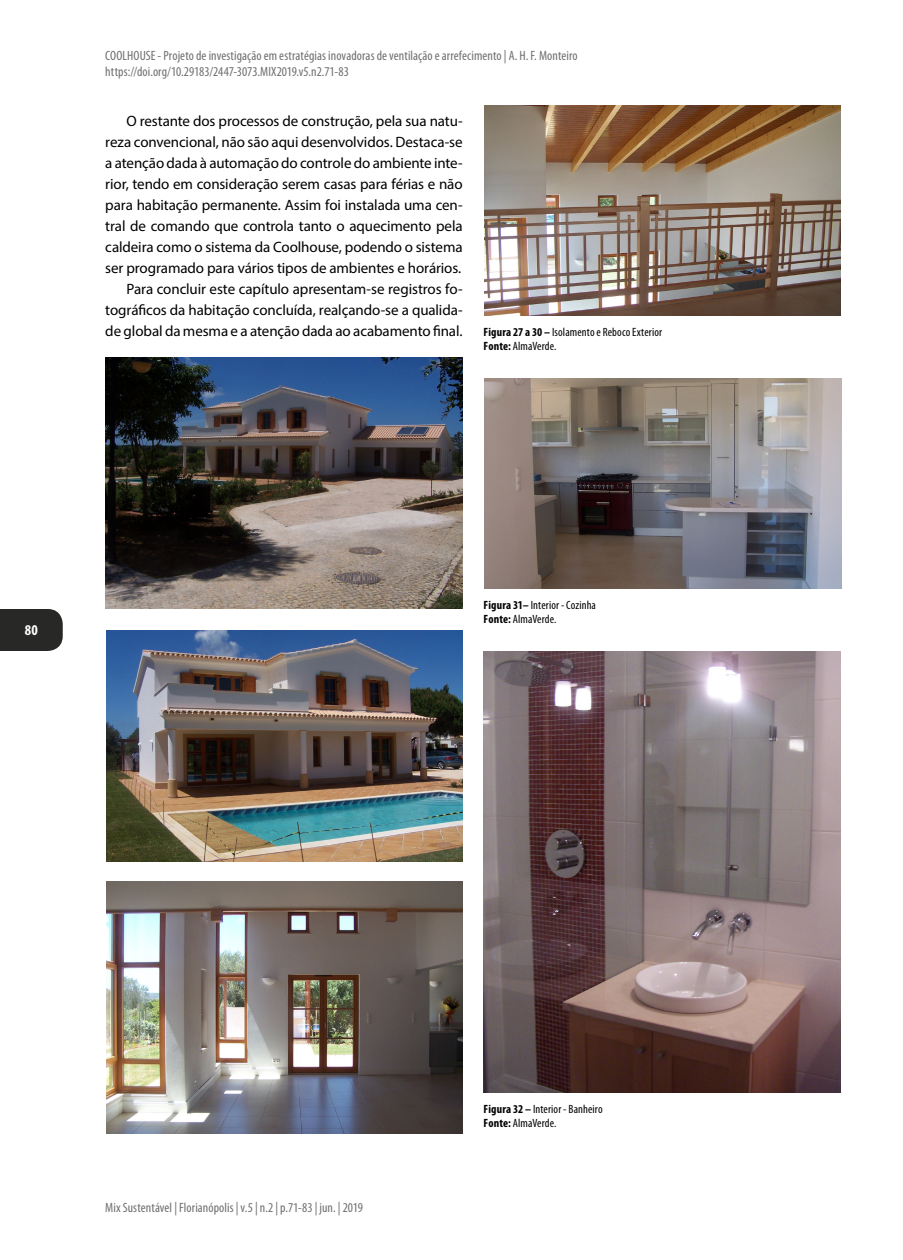
<style>
.page{position:relative;width:903px;height:1260px;background:#fff}
.page>*{position:absolute;margin:0;border:0;box-sizing:border-box;transform-origin:0 0}
.t1{font:15px/21px "Myriad Pro";letter-spacing:-.01em;color:#000;text-align:right}
.t2{font:700 condensed 15px "Myriad Pro";color:#fff}
.t3{font:condensed 13.5px/16.5px "Myriad Pro";letter-spacing:.005em;color:#706f6f}
.t4{font:condensed 12px/14.4px "Myriad Pro";letter-spacing:.01em;color:#000}
.s1{font-weight:700}
</style>
<div class="page">
<div style="left:0;top:609px;width:63px;height:42px;background:#282827"></div>
<img style="left:484px;top:378px;width:357px;height:210px">
<img style="left:484px;top:651px;width:356px;height:441px">
<img style="left:105px;top:357px;width:358px;height:252px">
<img style="left:106px;top:630px;width:357px;height:231px">
<img style="left:106px;top:882px;width:357px;height:251px">
<img style="left:484px;top:105px;width:357px;height:210px">
<p class="t3" style="left:105px;top:47px;width:474px">COOLHOUSE - Projeto de investigação em estratégias inovadoras de ventilação e arrefecimento | A. H. F. Monteiro https://doi.org/10.29183/2447-3073.MIX2019.v5.n2.71-83</p>
<p class="t1" style="left:105px;top:110px;width:359px">O restante dos processos de construção, pela sua natu&shy;reza convencional, não são aqui desenvolvidos. Destaca-se a atenção dada à automação do controle do ambiente inte&shy;rior, tendo em consideração serem casas para férias e não para habitação permanente. Assim foi instalada uma cen&shy;tral de comando que controla tanto o aquecimento pela caldeira como o sistema da Coolhouse, podendo o sistema ser programado para vários tipos de ambientes e horários.<br>Para concluir este capítulo apresentam-se registros fo&shy;tográficos da habitação concluída, realçando-se a qualida&shy;de global da mesma e a atenção dada ao acabamento final.</p>
<p class="t4" style="left:484px;top:325px;width:180px"><span class="s1">Figura 27 a 30 –</span> Isolamento e Reboco Exterior<br><span class="s1">Fonte:</span> AlmaVerde.</p>
<p class="t2" style="left:25px;top:620px;width:14px">80</p>
<p class="t4" style="left:484px;top:598px;width:114px"><span class="s1">Figura 31–</span> Interior - Cozinha<br><span class="s1">Fonte:</span> AlmaVerde.</p>
<p class="t3" style="left:105px;top:1199px;width:259px">Mix Sustentável | Florianópolis | v.5 | n.2 | p.71-83 | jun. | 2019</p>
<p class="t4" style="left:484px;top:1102px;width:121px"><span class="s1">Figura 32 –</span> Interior - Banheiro<br><span class="s1">Fonte:</span> AlmaVerde.</p>
</div>
